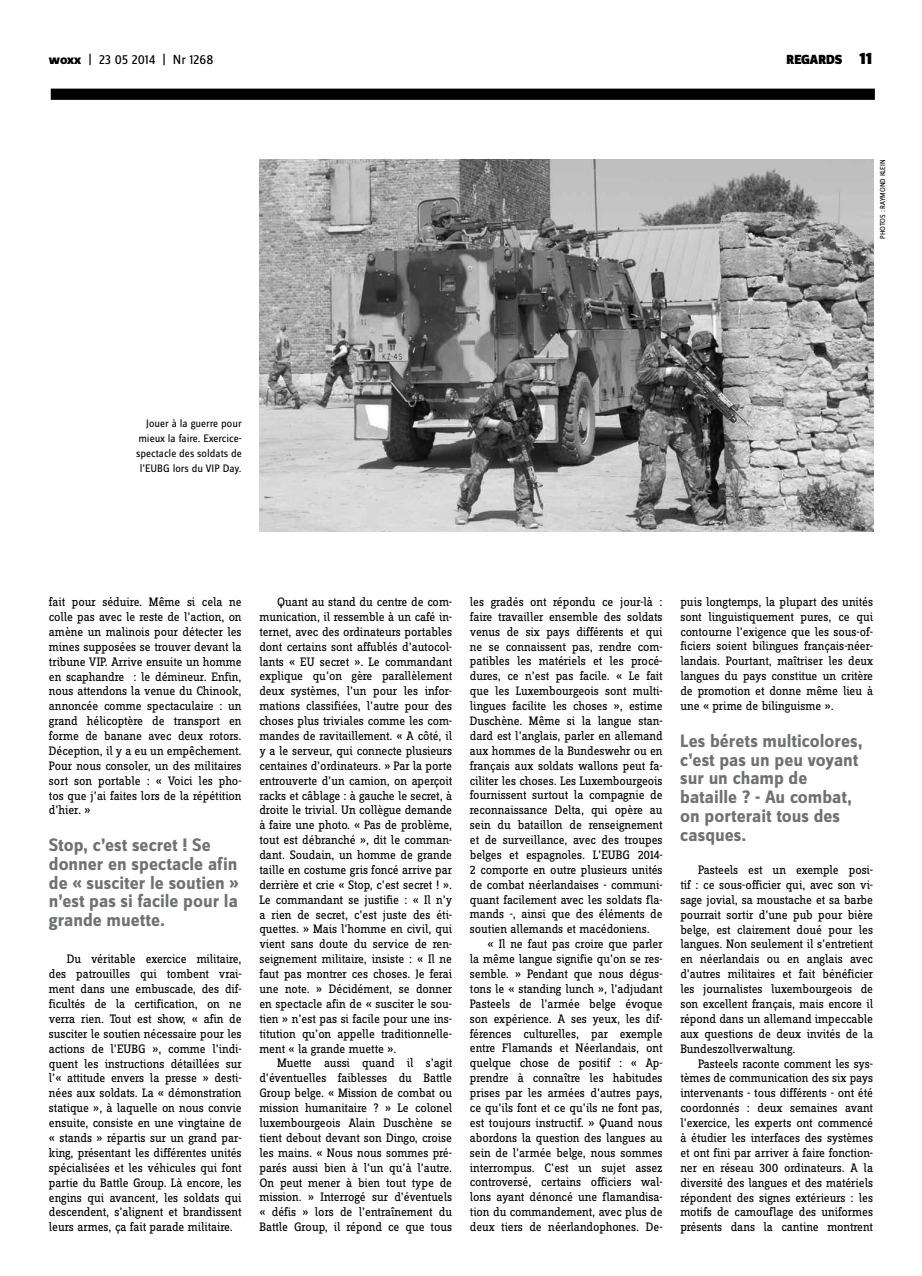
<style>
.page{position:relative;width:922px;height:1276px;background:#fff}
.page>*{position:absolute;margin:0;border:0;box-sizing:border-box;transform-origin:0 0}
.t1{font:700 18.75px/18.8px "Zine Sans Dis";color:#707172}
.t2{font:13.75px "Zine Sans Dis";letter-spacing:-.01em;color:#000}
.t3{font:900 13.75px "Zine Sans Dis";letter-spacing:-.01em;color:#000}
.t4{font:12.75px/14.9px "Zine Slab Dis";letter-spacing:-.01em;color:#000;text-align:justify}
.t5{font:11.25px/14.9px "Zine Sans Dis";color:#000;text-align:right}
.t6{font:7.5px "Zine Sans Dis";color:#000}
.s1{font-weight:800}
.s2{font-size:17.5px}
</style>
<div class="page">
<div style="left:51px;top:89px;width:823px;height:11px;background:#000"></div>
<img style="left:259px;top:159px;width:613px;height:372px">
<p class="t2" style="left:49px;top:53px;width:166px"><span class="s1">woxx</span> | 23 05 2014 | Nr 1268</p>
<p class="t3" style="left:786px;top:53px;width:87px">REGARDS <span class="s2">11</span></p>
<p class="t6" style="left:878px;top:239px;width:81px;rotate:-90deg">PHOTOS : RAYMOND KLEIN</p>
<p class="t5" style="left:136px;top:417px;width:107px">Jouer à la guerre pour mieux la faire. Exercice&shy;spectacle des soldats de l’EUBG lors du VIP Day.</p>
<p class="t4" style="left:49px;top:595px;width:194px">fait pour séduire. Même si cela ne colle pas avec le reste de l’action, on amène un malinois pour détecter les mines supposées se trouver devant la tribune VIP. Arrive ensuite un homme en scaphandre : le démineur. Enfin, nous attendons la venue du Chinook, annoncée comme spectaculaire : un grand hélicoptère de transport en forme de banane avec deux rotors.<br>Déception, il y a eu un empêchement.<br>Pour nous consoler, un des militaires sort son portable : « Voici les pho&shy;tos que j’ai faites lors de la répétition d’hier. »</p>
<h1 class="t1" style="left:49px;top:836px;width:191px">Stop, c’est secret ! Se donner en spectacle afin de « susciter le soutien » n’est pas si facile pour la grande muette.</h1>
<p class="t4" style="left:49px;top:952px;width:194px;text-indent:18px">Du véritable exercice militaire, des patrouilles qui tombent vrai&shy;ment dans une embuscade, des dif&shy;ficultés de la certification, on ne verra rien. Tout est show, « afin de susciter le soutien nécessaire pour les actions de l’EUBG », comme l’indi&shy;quent les instructions détaillées sur l’« attitude envers la presse » desti&shy;nées aux soldats. La « démonstration statique », à laquelle on nous convie ensuite, consiste en une vingtaine de « stands » répartis sur un grand par&shy;king, présentant les différentes unités spécialisées et les véhicules qui font partie du Battle Group. Là encore, les engins qui avancent, les soldats qui descendent, s’alignent et brandissent leurs armes, ça fait parade militaire.</p>
<p class="t4" style="left:259px;top:595px;width:194px;text-indent:18px">Quant au stand du centre de com&shy;munication, il ressemble à un café in&shy;ternet, avec des ordinateurs portables dont certains sont affublés d’autocol&shy;lants « EU secret ». Le commandant explique qu’on gère parallèlement deux systèmes, l’un pour les infor&shy;mations classifiées, l’autre pour des choses plus triviales comme les com&shy;mandes de ravitaillement. « A côté, il y a le serveur, qui connecte plusieurs centaines d’ordinateurs. » Par la porte entrouverte d’un camion, on aperçoit racks et câblage : à gauche le secret, à droite le trivial. Un collègue demande à faire une photo. « Pas de problème, tout est débranché », dit le comman&shy;dant. Soudain, un homme de grande taille en costume gris foncé arrive par derrière et crie « Stop, c’est secret ! ».<br>Le commandant se justifie : « Il n’y a rien de secret, c’est juste des éti&shy;quettes. » Mais l’homme en civil, qui vient sans doute du service de ren&shy;seignement militaire, insiste : « Il ne faut pas montrer ces choses. Je ferai une note. » Décidément, se donner en spectacle afin de « susciter le sou&shy;tien » n’est pas si facile pour une ins&shy;titution qu’on appelle traditionnelle&shy;ment « la grande muette ».</p>
<p class="t4" style="left:259px;top:1056px;width:194px;text-indent:18px">Muette aussi quand il s’agit d’éventuelles faiblesses du Battle Group belge. « Mission de combat ou mission humanitaire ? » Le colonel luxembourgeois Alain Duschène se tient debout devant son Dingo, croise les mains. « Nous nous sommes pré&shy;parés aussi bien à l’un qu’à l’autre.<br>On peut mener à bien tout type de mission. » Interrogé sur d’éventuels « défis » lors de l’entraînement du Battle Group, il répond ce que tous</p>
<p class="t4" style="left:470px;top:595px;width:194px">les gradés ont répondu ce jour-là : faire travailler ensemble des soldats venus de six pays différents et qui ne se connaissent pas, rendre com&shy;patibles les matériels et les procé&shy;dures, ce n’est pas facile. « Le fait que les Luxembourgeois sont multi&shy;lingues facilite les choses », estime Duschène. Même si la langue stan&shy;dard est l’anglais, parler en allemand aux hommes de la Bundeswehr ou en français aux soldats wallons peut fa&shy;ciliter les choses. Les Luxembourgeois fournissent surtout la compagnie de reconnaissance Delta, qui opère au sein du bataillon de renseignement et de surveillance, avec des troupes belges et espagnoles. L’EUBG 2014- 2 comporte en outre plusieurs unités de combat néerlandaises - communi&shy;quant facilement avec les soldats fla&shy;mands -, ainsi que des éléments de soutien allemands et macédoniens.</p>
<p class="t4" style="left:470px;top:937px;width:194px;text-indent:18px">« Il ne faut pas croire que parler la même langue signifie qu’on se res&shy;semble. » Pendant que nous dégus&shy;tons le « standing lunch », l’adjudant Pasteels de l’armée belge évoque son expérience. A ses yeux, les dif&shy;férences culturelles, par exemple entre Flamands et Néerlandais, ont quelque chose de positif : « Ap&shy;prendre à connaître les habitudes prises par les armées d’autres pays, ce qu’ils font et ce qu’ils ne font pas, est toujours instructif. » Quand nous abordons la question des langues au sein de l’armée belge, nous sommes interrompus. C’est un sujet assez controversé, certains officiers wal&shy;lons ayant dénoncé une flamandisa&shy;tion du commandement, avec plus de deux tiers de néerlandophones. De-</p>
<p class="t4" style="left:680px;top:595px;width:194px">puis longtemps, la plupart des unités sont linguistiquement pures, ce qui contourne l’exigence que les sous-of&shy;ficiers soient bilingues français-néer&shy;landais. Pourtant, maîtriser les deux langues du pays constitue un critère de promotion et donne même lieu à une « prime de bilinguisme ».</p>
<h1 class="t1" style="left:680px;top:732px;width:184px">Les bérets multicolores, c’est pas un peu voyant sur un champ de bataille ? - Au combat, on porterait tous des casques.</h1>
<p class="t4" style="left:680px;top:863px;width:194px;text-indent:18px">Pasteels est un exemple posi&shy;tif : ce sous-officier qui, avec son vi&shy;sage jovial, sa moustache et sa barbe pourrait sortir d’une pub pour bière belge, est clairement doué pour les langues. Non seulement il s’entretient en néerlandais ou en anglais avec d’autres militaires et fait bénéficier les journalistes luxembourgeois de son excellent français, mais encore il répond dans un allemand impeccable aux questions de deux invités de la Bundeszollverwaltung.</p>
<p class="t4" style="left:680px;top:1056px;width:194px;text-indent:18px">Pasteels raconte comment les sys&shy;tèmes de communication des six pays intervenants - tous différents - ont été coordonnés : deux semaines avant l’exercice, les experts ont commencé à étudier les interfaces des systèmes et ont fini par arriver à faire fonction&shy;ner en réseau 300 ordinateurs. A la diversité des langues et des matériels répondent des signes extérieurs : les motifs de camouflage des uniformes présents dans la cantine montrent</p>
</div>
